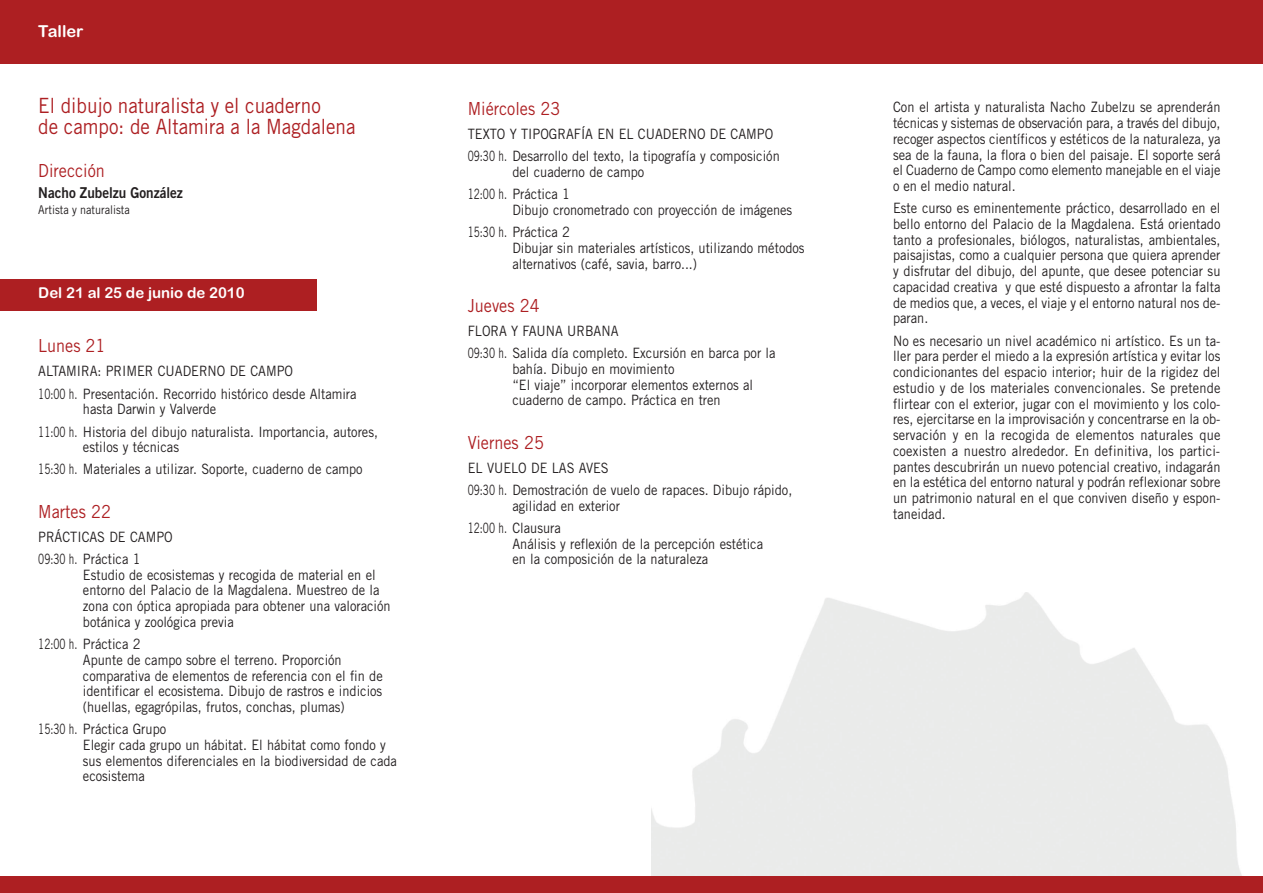
<style>
.page{position:relative;width:1263px;height:893px;background:#fff}
.page>*{position:absolute;margin:0;border:0;box-sizing:border-box;transform-origin:0 0}
.t1{font:21px/21px "Trade Gothic";color:#ad1f22;scale:.9 1}
.t2{font:18px "Trade Gothic";color:#ad1f22;scale:.9 1}
.t3{font:16.5px "Arial Rounded MT Bold";color:#fff}
.t4{font:15px "Arial Rounded MT Bold";color:#fff}
.t5{font:15px "Trade Gothic Bold Two";color:#231f20;scale:.9 1}
.t6{font:14.25px/15.8px "Trade Gothic";color:#231f20;scale:.9 1}
.t7{font:14.25px/15.8px "Trade Gothic";color:#231f20;scale:.7 1}
.t8{font:12px "Trade Gothic";color:#231f20;scale:.9 1}
</style>
<div class="page">
<div style="left:0;top:0;width:1263px;height:64px;background:#ad1f22"></div>
<div style="left:0;top:279px;width:316px;height:31px;background:#ad1f22"></div>
<div style="left:0;top:876px;width:1263px;height:17px;background:#ad1f22"></div>
<p class="t3" style="left:38px;top:22px;width:47px">Taller</p>
<h1 class="t1" style="left:38px;top:97px;width:354px">El dibujo naturalista y el cuaderno<br>de campo: de Altamira a la Magdalena</h1>
<p class="t2" style="left:38px;top:164px;width:75px">Dirección</p>
<p class="t5" style="left:38px;top:188px;width:162px">Nacho Zubelzu González</p>
<p class="t8" style="left:38px;top:205px;width:103px">Artista y naturalista</p>
<p class="t4" style="left:38px;top:284px;width:208px">Del 21 al 25 de junio de 2010</p>
<p class="t2" style="left:38px;top:339px;width:76px">Lunes 21</p>
<p class="t6" style="left:38px;top:362px;width:355px;line-height:22.2px">ALTAMIRA: PRIMER CUADERNO DE CAMPO<br>10:00 h. Presentación. Recorrido histórico desde Altamira</p>
<p class="t6" style="left:38px;top:399px;width:379px;line-height:22.2px;text-indent:45px">hasta Darwin y Valverde<br>11:00 h. Historia del dibujo naturalista. Importancia, autores,</p>
<p class="t6" style="left:38px;top:437px;width:362px;line-height:22.2px;text-indent:45px">estilos y técnicas<br>15:30 h. Materiales a utilizar. Soporte, cuaderno de campo</p>
<p class="t2" style="left:38px;top:504px;width:82px">Martes 22</p>
<p class="t6" style="left:38px;top:527px;width:151px;line-height:22.2px">PRÁCTICAS DE CAMPO<br>09:30 h. Práctica 1</p>
<p class="t6" style="left:83px;top:568px;width:343px">Estudio de ecosistemas y recogida de material en el entorno del Palacio de la Magdalena. Muestreo de la zona con óptica apropiada para obtener una valoración botánica y zoológica previa</p>
<p class="t7" style="left:83px;top:637px;width:430px;text-indent:-45px">12:00 h. Práctica 2<br>Apunte de campo sobre el terreno. Proporción comparativa de elementos de referencia con el fin de identificar el ecosistema. Dibujo de rastros e indicios (huellas, egagrópilas, frutos, conchas, plumas)</p>
<p class="t7" style="left:83px;top:722px;width:450px;text-indent:-45px">15:30 h. Práctica Grupo<br>Elegir cada grupo un hábitat. El hábitat como fondo y sus elementos diferenciales en la biodiversidad de cada ecosistema</p>
<p class="t2" style="left:468px;top:102px;width:104px">Miércoles 23</p>
<p class="t6" style="left:468px;top:124px;width:348px;line-height:22.2px">TEXTO Y TIPOGRAFÍA EN EL CUADERNO DE CAMPO<br>09:30 h. Desarrollo del texto, la tipografía y composición</p>
<p class="t6" style="left:468px;top:162px;width:198px;line-height:22.2px;text-indent:45px">del cuaderno de campo<br>12:00 h. Práctica 1</p>
<p class="t6" style="left:468px;top:200px;width:362px;line-height:22.2px;text-indent:45px">Dibujo cronometrado con proyección de imágenes<br>15:30 h. Práctica 2</p>
<p class="t6" style="left:512px;top:241px;width:326px">Dibujar sin materiales artísticos, utilizando métodos alternativos (café, savia, barro...)</p>
<p class="t2" style="left:468px;top:299px;width:81px">Jueves 24</p>
<p class="t6" style="left:468px;top:321px;width:343px;line-height:22.2px">FLORA Y FAUNA URBANA<br>09:30 h. Salida día completo. Excursión en barca por la</p>
<p class="t6" style="left:512px;top:362px;width:269px">bahía. Dibujo en movimiento<br>“El viaje” incorporar elementos externos al cuaderno de campo. Práctica en tren</p>
<p class="t2" style="left:468px;top:436px;width:86px">Viernes 25</p>
<p class="t6" style="left:468px;top:458px;width:362px;line-height:22.2px">EL VUELO DE LAS AVES<br>09:30 h. Demostración de vuelo de rapaces. Dibujo rápido,</p>
<p class="t6" style="left:468px;top:496px;width:171px;line-height:22.2px;text-indent:45px">agilidad en exterior<br>12:00 h. Clausura</p>
<p class="t6" style="left:512px;top:537px;width:280px">Análisis y reflexión de la percepción estética en la composición de la naturaleza</p>
<p class="t6" style="left:893px;top:101px;width:365px;text-align:justify">Con el artista y naturalista Nacho Zubelzu se aprenderán técnicas y sistemas de observación para, a través del dibujo, recoger aspectos científicos y estéticos de la naturaleza, ya sea de la fauna, la flora o bien del paisaje. El soporte será el Cuaderno de Campo como elemento manejable en el viaje o en el medio natural.</p>
<p class="t6" style="left:893px;top:202px;width:365px;text-align:justify">Este curso es eminentemente práctico, desarrollado en el bello entorno del Palacio de la Magdalena. Está orientado tanto a profesionales, biólogos, naturalistas, ambientales, paisajistas, como a cualquier persona que quiera aprender y disfrutar del dibujo, del apunte, que desee potenciar su capacidad creativa y que esté dispuesto a afrontar la falta de medios que, a veces, el viaje y el entorno natural nos de&shy;paran.</p>
<p class="t6" style="left:893px;top:334px;width:365px;text-align:justify">No es necesario un nivel académico ni artístico. Es un ta&shy;ller para perder el miedo a la expresión artística y evitar los condicionantes del espacio interior; huir de la rigidez del estudio y de los materiales convencionales. Se pretende flirtear con el exterior, jugar con el movimiento y los colo&shy;res, ejercitarse en la improvisación y concentrarse en la ob&shy;servación y en la recogida de elementos naturales que coexisten a nuestro alrededor. En definitiva, los partici&shy;pantes descubrirán un nuevo potencial creativo, indagarán en la estética del entorno natural y podrán reflexionar sobre un patrimonio natural en el que conviven diseño y espon&shy;taneidad.</p>
</div>
